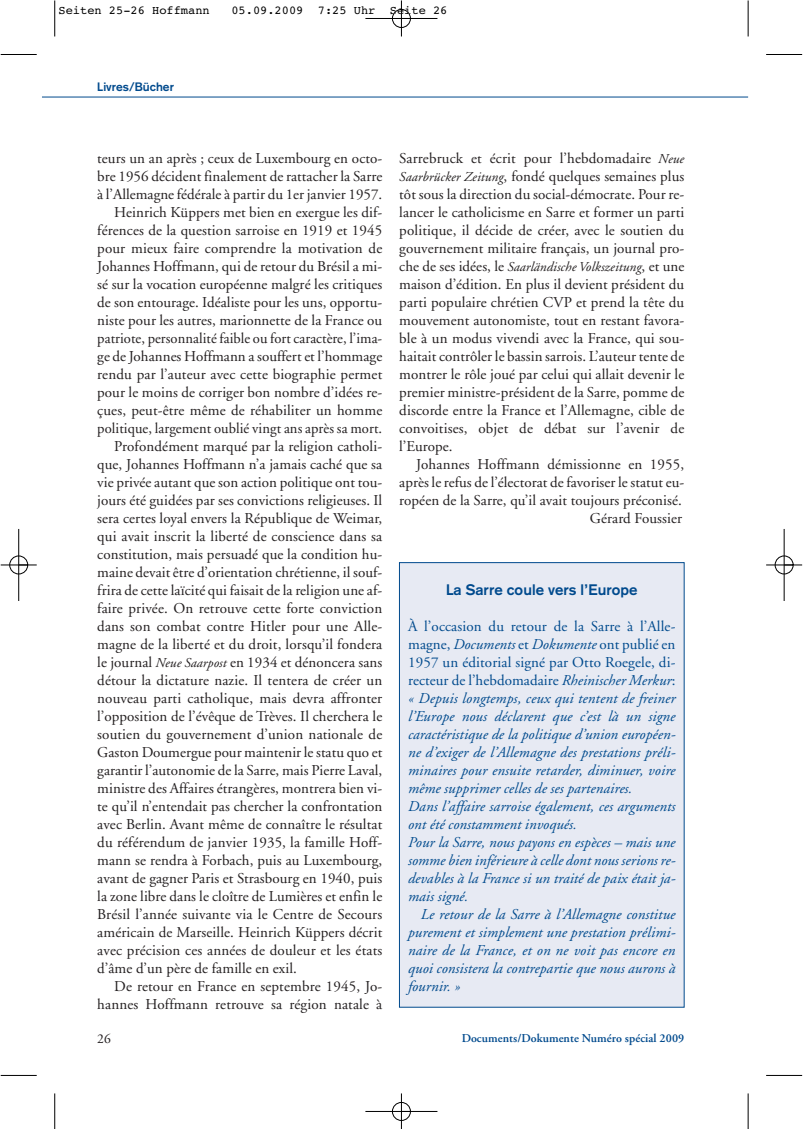
<style>
.page{position:relative;width:804px;height:1129px;background:#fff}
.page>*{position:absolute;margin:0;border:0;box-sizing:border-box;transform-origin:0 0}
.t1{font:15px/18px "Adobe Garamond";letter-spacing:.005em;color:#231f20;text-align:justify}
.t2{font:italic 15px/18px "Adobe Garamond";letter-spacing:.005em;color:#004a8d}
.t3{font:700 15px "Akzidenz Grotesk";letter-spacing:.005em;color:#004a8d}
.t4{font:italic 13.5px "Adobe Garamond";letter-spacing:.005em;color:#231f20}
.t5{font:13.5px "Adobe Garamond";color:#231f20}
.t6{font:12px "Courier";color:#000}
.t7{font:600 12px "Adobe Garamond";letter-spacing:.005em;color:#004a8d}
.t8{font:700 12px "Akzidenz Grotesk";letter-spacing:.005em;color:#004a8d}
.s1{font-style:italic;font-size:13.5px}
.s2{font-style:normal;font-size:15px}
.s3{font-style:normal}
</style>
<div class="page">
<hr style="left:42px;top:97px;width:706px;height:1px;background:#004a8d">
<div style="left:399px;top:562px;width:285px;height:445px;background:#e7eaf3"></div>
<div style="left:399px;top:562px;width:285px;height:445px;border:1px solid #004a8d"></div>
<hr style="left:54px;top:0;width:1px;height:36px;background:#000">
<hr style="left:1px;top:54px;width:36px;height:1px;background:#000">
<hr style="left:748px;top:0;width:1px;height:36px;background:#000">
<hr style="left:766px;top:54px;width:36px;height:1px;background:#000">
<hr style="left:54px;top:1093px;width:1px;height:35px;background:#000">
<hr style="left:1px;top:1075px;width:36px;height:1px;background:#000">
<hr style="left:748px;top:1093px;width:1px;height:35px;background:#000">
<hr style="left:766px;top:1075px;width:36px;height:1px;background:#000">
<div style="left:392px;top:9px;width:19px;height:19px;border:1px solid #fff;border-radius:50%"></div>
<hr style="left:365px;top:18px;width:72px;height:1px;background:#000">
<hr style="left:401px;top:0;width:1px;height:36px;background:#000">
<div style="left:392px;top:9px;width:18px;height:19px;border:1px solid #000;border-radius:50%"></div>
<div style="left:392px;top:1102px;width:19px;height:18px;border:1px solid #fff;border-radius:50%"></div>
<hr style="left:365px;top:1111px;width:72px;height:1px;background:#000">
<hr style="left:401px;top:1093px;width:1px;height:35px;background:#000">
<div style="left:392px;top:1102px;width:18px;height:18px;border:1px solid #000;border-radius:50%"></div>
<div style="left:9px;top:555px;width:19px;height:19px;border:1px solid #fff;border-radius:50%"></div>
<hr style="left:18px;top:529px;width:1px;height:72px;background:#000">
<hr style="left:1px;top:564px;width:36px;height:1px;background:#000">
<div style="left:10px;top:556px;width:18px;height:18px;border:1px solid #000;border-radius:50%"></div>
<div style="left:774px;top:555px;width:19px;height:19px;border:1px solid #fff;border-radius:50%"></div>
<hr style="left:784px;top:529px;width:1px;height:72px;background:#000">
<hr style="left:766px;top:564px;width:36px;height:1px;background:#000">
<div style="left:775px;top:556px;width:18px;height:18px;border:1px solid #000;border-radius:50%"></div>
<p class="t6" style="left:58px;top:6px;width:153px">Seiten 25-26 Hoffmann</p>
<p class="t6" style="left:231px;top:6px;width:218px">05.09.2009 7:25 Uhr Seite 26</p>
<p class="t8" style="left:97px;top:82px;width:78px">Livres/Bücher</p>
<p class="t1" style="left:97px;top:150px;width:286px">teurs un an après ; ceux de Luxembourg en octo-</p>
<p class="t1" style="left:97px;top:168px;width:286px">bre 1956 décident finalement de rattacher la Sarre</p>
<p class="t1" style="left:97px;top:186px;width:286px">à l’Allemagne fédérale à partir du 1er janvier 1957.</p>
<p class="t1" style="left:114px;top:204px;width:269px">Heinrich Küppers met bien en exergue les dif-</p>
<p class="t1" style="left:97px;top:222px;width:286px">férences de la question sarroise en 1919 et 1945</p>
<p class="t1" style="left:97px;top:240px;width:286px">pour mieux faire comprendre la motivation de</p>
<p class="t1" style="left:97px;top:258px;width:286px">Johannes Hoffmann, qui de retour du Brésil a mi-</p>
<p class="t1" style="left:97px;top:276px;width:286px">sé sur la vocation européenne malgré les critiques</p>
<p class="t1" style="left:97px;top:294px;width:286px">de son entourage. Idéaliste pour les uns, opportu-</p>
<p class="t1" style="left:97px;top:312px;width:286px">niste pour les autres, marionnette de la France ou</p>
<p class="t1" style="left:97px;top:330px;width:286px">patriote, personnalité faible ou fort caractère, l’ima-</p>
<p class="t1" style="left:97px;top:348px;width:286px">ge de Johannes Hoffmann a souffert et l’hommage</p>
<p class="t1" style="left:97px;top:366px;width:286px">rendu par l’auteur avec cette biographie permet</p>
<p class="t1" style="left:97px;top:384px;width:286px">pour le moins de corriger bon nombre d’idées re-</p>
<p class="t1" style="left:97px;top:402px;width:286px">çues, peut-être même de réhabiliter un homme</p>
<p class="t1" style="left:97px;top:420px;width:286px">politique, largement oublié vingt ans après sa mort.</p>
<p class="t1" style="left:114px;top:438px;width:269px">Profondément marqué par la religion catholi-</p>
<p class="t1" style="left:97px;top:456px;width:286px">que, Johannes Hoffmann n’a jamais caché que sa</p>
<p class="t1" style="left:97px;top:474px;width:286px">vie privée autant que son action politique ont tou-</p>
<p class="t1" style="left:97px;top:492px;width:286px">jours été guidées par ses convictions religieuses. Il</p>
<p class="t1" style="left:97px;top:510px;width:286px">sera certes loyal envers la République de Weimar,</p>
<p class="t1" style="left:97px;top:528px;width:286px">qui avait inscrit la liberté de conscience dans sa</p>
<p class="t1" style="left:97px;top:546px;width:286px">constitution, mais persuadé que la condition hu-</p>
<p class="t1" style="left:97px;top:564px;width:286px">maine devait être d’orientation chrétienne, il souf-</p>
<p class="t1" style="left:97px;top:582px;width:286px">frira de cette laïcité qui faisait de la religion une af-</p>
<p class="t1" style="left:97px;top:600px;width:286px">faire privée. On retrouve cette forte conviction</p>
<p class="t1" style="left:97px;top:618px;width:286px">dans son combat contre Hitler pour une Alle-</p>
<p class="t1" style="left:97px;top:636px;width:286px">magne de la liberté et du droit, lorsqu’il fondera</p>
<p class="t1" style="left:97px;top:654px;width:286px">le journal <span class="s1">Neue Saarpost</span> en 1934 et dénoncera sans</p>
<p class="t1" style="left:97px;top:672px;width:286px">détour la dictature nazie. Il tentera de créer un</p>
<p class="t1" style="left:97px;top:690px;width:286px">nouveau parti catholique, mais devra affronter</p>
<p class="t1" style="left:97px;top:708px;width:286px">l’opposition de l’évêque de Trèves. Il cherchera le</p>
<p class="t1" style="left:97px;top:726px;width:286px">soutien du gouvernement d’union nationale de</p>
<p class="t1" style="left:97px;top:744px;width:286px">Gaston Doumergue pour maintenir le statu quo et</p>
<p class="t1" style="left:97px;top:762px;width:286px">garantir l’autonomie de la Sarre, mais Pierre Laval,</p>
<p class="t1" style="left:97px;top:780px;width:286px">ministre des Affaires étrangères, montrera bien vi-</p>
<p class="t1" style="left:97px;top:798px;width:286px">te qu’il n’entendait pas chercher la confrontation</p>
<p class="t1" style="left:97px;top:816px;width:286px">avec Berlin. Avant même de connaître le résultat</p>
<p class="t1" style="left:97px;top:834px;width:286px">du référendum de janvier 1935, la famille Hoff-</p>
<p class="t1" style="left:97px;top:852px;width:286px">mann se rendra à Forbach, puis au Luxembourg,</p>
<p class="t1" style="left:97px;top:870px;width:286px">avant de gagner Paris et Strasbourg en 1940, puis</p>
<p class="t1" style="left:97px;top:888px;width:286px">la zone libre dans le cloître de Lumières et enfin le</p>
<p class="t1" style="left:97px;top:906px;width:286px">Brésil l’année suivante via le Centre de Secours</p>
<p class="t1" style="left:97px;top:924px;width:286px">américain de Marseille. Heinrich Küppers décrit</p>
<p class="t1" style="left:97px;top:942px;width:286px">avec précision ces années de douleur et les états</p>
<p class="t1" style="left:97px;top:960px;width:201px">d’âme d’un père de famille en exil.</p>
<p class="t1" style="left:114px;top:978px;width:269px">De retour en France en septembre 1945, Jo-</p>
<p class="t1" style="left:97px;top:996px;width:286px">hannes Hoffmann retrouve sa région natale à</p>
<p class="t1" style="left:399px;top:150px;width:286px">Sarrebruck et écrit pour l’hebdomadaire <span class="s1">Neue Saarbrücker Zeitung</span>, fondé quelques semaines plus tôt sous la direction du social-démocrate. Pour re&shy;lancer le catholicisme en Sarre et former un parti politique, il décide de créer, avec le soutien du gouvernement militaire français, un journal pro-</p>
<p class="t4" style="left:399px;top:261px;width:286px"><span class="s2">che de ses idées, le</span> Saarländische Volkszeitung<span class="s2">, et une</span></p>
<p class="t1" style="left:399px;top:276px;width:286px">maison d’édition. En plus il devient président du parti populaire chrétien CVP et prend la tête du mouvement autonomiste, tout en restant favora&shy;ble à un modus vivendi avec la France, qui sou&shy;haitait contrôler le bassin sarrois. L’auteur tente de montrer le rôle joué par celui qui allait devenir le premier ministre-président de la Sarre, pomme de discorde entre la France et l’Allemagne, cible de convoitises, objet de débat sur l’avenir de l’Europe.</p>
<p class="t1" style="left:399px;top:456px;width:286px;text-align:right">Johannes Hoffmann démissionne en 1955, après le refus de l’électorat de favoriser le statut eu&shy;ropéen de la Sarre, qu’il avait toujours préconisé.<br>Gérard Foussier</p>
<p class="t3" style="left:446px;top:584px;width:193px">La Sarre coule vers l’Europe</p>
<p class="t2" style="left:408px;top:618px;width:269px"><span class="s3">À l’occasion du retour de la Sarre à l’Alle&shy;magne,</span> Documents <span class="s3">et</span> Dokumente <span class="s3">ont publié en 1957 un éditorial signé par Otto Roegele, di&shy;recteur de l’hebdomadaire</span> Rheinischer Merkur<span class="s3">: </span>« Depuis longtemps, ceux qui tentent de freiner l’Europe nous déclarent que c’est là un signe caractéristique de la politique d’union européen&shy;ne d’exiger de l’Allemagne des prestations préli&shy;minaires pour ensuite retarder, diminuer, voire même supprimer celles de ses partenaires.<br>Dans l’affaire sarroise également, ces arguments ont été constamment invoqués.<br>Pour la Sarre, nous payons en espèces – mais une somme bien inférieure à celle dont nous serions re&shy;devables à la France si un traité de paix était ja&shy;mais signé.</p>
<p class="t2" style="left:408px;top:906px;width:269px;text-align:justify;text-indent:13px">Le retour de la Sarre à l’Allemagne constitue purement et simplement une prestation prélimi&shy;naire de la France, et on ne voit pas encore en quoi consistera la contrepartie que nous aurons à fournir. »</p>
<p class="t5" style="left:97px;top:1032px;width:15px">26</p>
<p class="t7" style="left:461px;top:1032px;width:224px">Documents/Dokumente Numéro spécial 2009</p>
</div>
